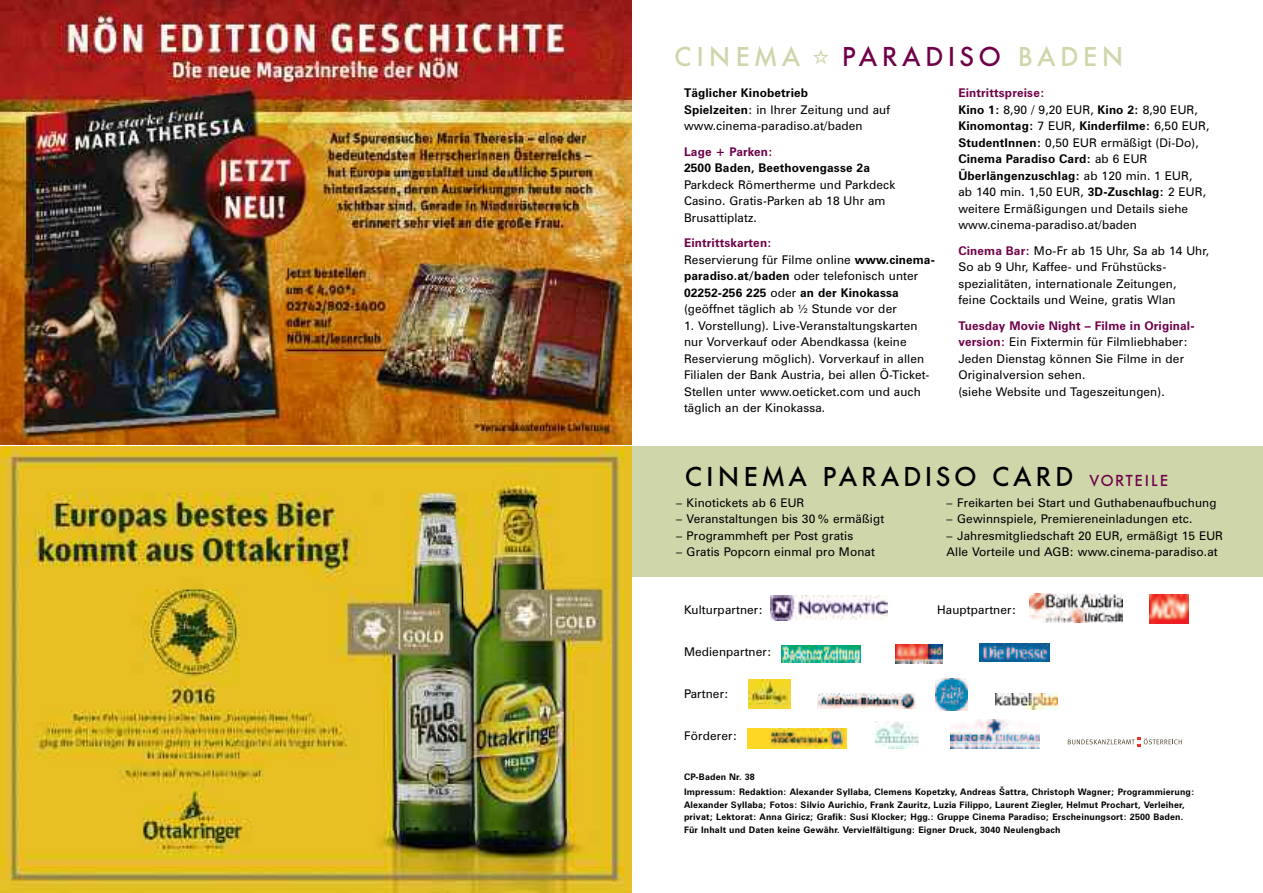
<style>
.page{position:relative;width:1263px;height:893px;background:#fff}
.page>*{position:absolute;margin:0;border:0;box-sizing:border-box;transform-origin:0 0}
.t1{font:500 27px "Futura BQ";letter-spacing:.14em;color:#000}
.t2{font:500 27px "Futura BQ";letter-spacing:.17em;color:#6f0049}
.t3{font:500 27px "Futura BQ";letter-spacing:.21em;color:#ced6aa}
.t4{font:12px/16.5px "Zurich BT";letter-spacing:.01em;color:#000}
.t5{font:700 12px "Zurich BT";letter-spacing:.01em;color:#000}
.t6{font:700 12px "Zurich BT";letter-spacing:.01em;color:#6f0049}
.t7{font:700 9px/12.8px "Zurich BT";letter-spacing:.015em;color:#000}
.s1{color:#ced6aa}
.s2{font-weight:700}
.s3{font-weight:700;color:#6f0049}
.s4{font-size:15.75px;color:#6f0049}
</style>
<div class="page">
<div style="left:631px;top:446px;width:632px;height:130px;background:#ced6aa"></div>
<img style="left:1150px;top:594px;width:39px;height:30px">
<img style="left:748px;top:680px;width:43px;height:29px">
<img style="left:895px;top:644px;width:48px;height:19px">
<img style="left:980px;top:644px;width:69px;height:18px">
<img style="left:747px;top:728px;width:99px;height:20px">
<img style="left:782px;top:646px;width:78px;height:17px">
<img style="left:876px;top:722px;width:43px;height:26px">
<img style="left:817px;top:693px;width:99px;height:15px">
<img style="left:1029px;top:593px;width:94px;height:29px">
<img style="left:770px;top:595px;width:117px;height:26px">
<img style="left:0;top:0;width:631px;height:444px">
<img style="left:936px;top:679px;width:32px;height:32px">
<img style="left:951px;top:720px;width:88px;height:28px">
<svg style="left:1068px;top:737px;width:114px;height:9px"></svg>
<img style="left:995px;top:693px;width:62px;height:16px">
<img style="left:0;top:446px;width:631px;height:447px">
<h1 class="t3" style="left:674px;top:41px;width:128px">CINEMA</h1>
<h1 class="t2" style="left:842px;top:41px;width:283px">PARADISO <span class="s1">BADEN</span></h1>
<p class="t4" style="left:684px;top:86px;width:208px"><span class="s2">Täglicher Kinobetrieb<br>Spielzeiten</span>: in Ihrer Zeitung und auf www.cinema-paradiso.at/baden</p>
<p class="t6" style="left:684px;top:147px;width:90px">Lage + Parken:</p>
<p class="t5" style="left:684px;top:163px;width:187px">2500 Baden, Beethovengasse 2a</p>
<p class="t4" style="left:684px;top:177px;width:213px">Parkdeck Römertherme und Parkdeck<br>Casino. Gratis-Parken ab 18 Uhr am<br>Brusattiplatz.</p>
<p class="t4" style="left:684px;top:236px;width:252px"><span class="s3">Eintrittskarten:<br></span>Reservierung für Filme online <span class="s2">www.cinema&shy;paradiso.at/baden</span> oder telefonisch unter <span class="s2">02252-256 225</span> oder <span class="s2">an der Kinokassa </span>(geöffnet täglich ab ½ Stunde vor der</p>
<p class="t4" style="left:684px;top:318px;width:247px">1. Vorstellung). Live-Veranstaltungskarten nur Vorverkauf oder Abendkassa (keine Reservierung möglich). Vorverkauf in allen Filialen der Bank Austria, bei allen Ö-Ticket-Stellen unter www.oeticket.com und auch täglich an der Kinokassa.</p>
<p class="t4" style="left:958px;top:86px;width:252px"><span class="s3">Eintrittspreise:<br></span><span class="s2">Kino 1:</span> 8,90 / 9,20 EUR, <span class="s2">Kino 2:</span> 8,90 EUR, <span class="s2">Kinomontag:</span> 7 EUR, <span class="s2">Kinderfilme:</span> 6,50 EUR, <span class="s2">StudentInnen:</span> 0,50 EUR ermäßigt (Di-Do), <span class="s2">Cinema Paradiso Card:</span> ab 6 EUR <span class="s2">Überlängenzuschlag:</span> ab 120 min. 1 EUR,<br>ab 140 min. 1,50 EUR, <span class="s2">3D-Zuschlag:</span> 2 EUR, weitere Ermäßigungen und Details siehe www.cinema-paradiso.at/baden</p>
<p class="t4" style="left:958px;top:243px;width:252px"><span class="s3">Cinema Bar:</span> Mo-Fr ab 15 Uhr, Sa ab 14 Uhr, So ab 9 Uhr, Kaffee- und Frühstücks&shy;spezialitäten, internationale Zeitungen,<br>feine Cocktails und Weine, gratis Wlan</p>
<p class="t4" style="left:958px;top:318px;width:238px"><span class="s3">Tuesday Movie Night – Filme in Original&shy;version:</span> Ein Fixtermin für Filmliebhaber:<br>Jeden Dienstag können Sie Filme in der Originalversion sehen.<br>(siehe Website und Tageszeitungen).</p>
<h1 class="t1" style="left:685px;top:461px;width:484px">CINEMA PARADISO CARD <span class="s4">VORTEILE</span></h1>
<p class="t4" style="left:676px;top:495px;width:130px">– Kinotickets ab 6 EUR</p>
<p class="t4" style="left:676px;top:512px;width:210px">– Veranstaltungen bis 30 % ermäßigt</p>
<p class="t4" style="left:676px;top:528px;width:179px">– Programmheft per Post gratis</p>
<p class="t4" style="left:676px;top:545px;width:200px">– Gratis Popcorn einmal pro Monat</p>
<p class="t4" style="left:947px;top:495px;width:271px">– Freikarten bei Start und Guthabenaufbuchung</p>
<p class="t4" style="left:947px;top:512px;width:247px">– Gewinnspiele, Premiereneinladungen etc.</p>
<p class="t4" style="left:947px;top:528px;width:278px">– Jahresmitgliedschaft 20 EUR, ermäßigt 15 EUR<br>Alle Vorteile und AGB: www.cinema-paradiso.at</p>
<p class="t4" style="left:684px;top:602px;width:80px">Kulturpartner:</p>
<p class="t4" style="left:937px;top:602px;width:81px">Hauptpartner:</p>
<p class="t4" style="left:684px;top:644px;width:89px">Medienpartner:</p>
<p class="t4" style="left:684px;top:686px;width:46px">Partner:</p>
<p class="t4" style="left:684px;top:728px;width:55px">Förderer:</p>
<p class="t7" style="left:684px;top:770px;width:512px;line-height:14.9px">CP-Baden Nr. 38<br>Impressum: Redaktion: Alexander Syllaba, Clemens Kopetzky, Andreas Šattra, Christoph Wagner; Programmierung:</p>
<p class="t7" style="left:684px;top:799px;width:502px">Alexander Syllaba; Fotos: Silvio Aurichio, Frank Zauritz, Luzia Filippo, Laurent Ziegler, Helmut Prochart, Verleiher, privat; Lektorat: Anna Giricz; Grafik: Susi Klocker; Hgg.: Gruppe Cinema Paradiso; Erscheinungsort: 2500 Baden.<br>Für Inhalt und Daten keine Gewähr. Vervielfältigung: Eigner Druck, 3040 Neulengbach</p>
</div>
